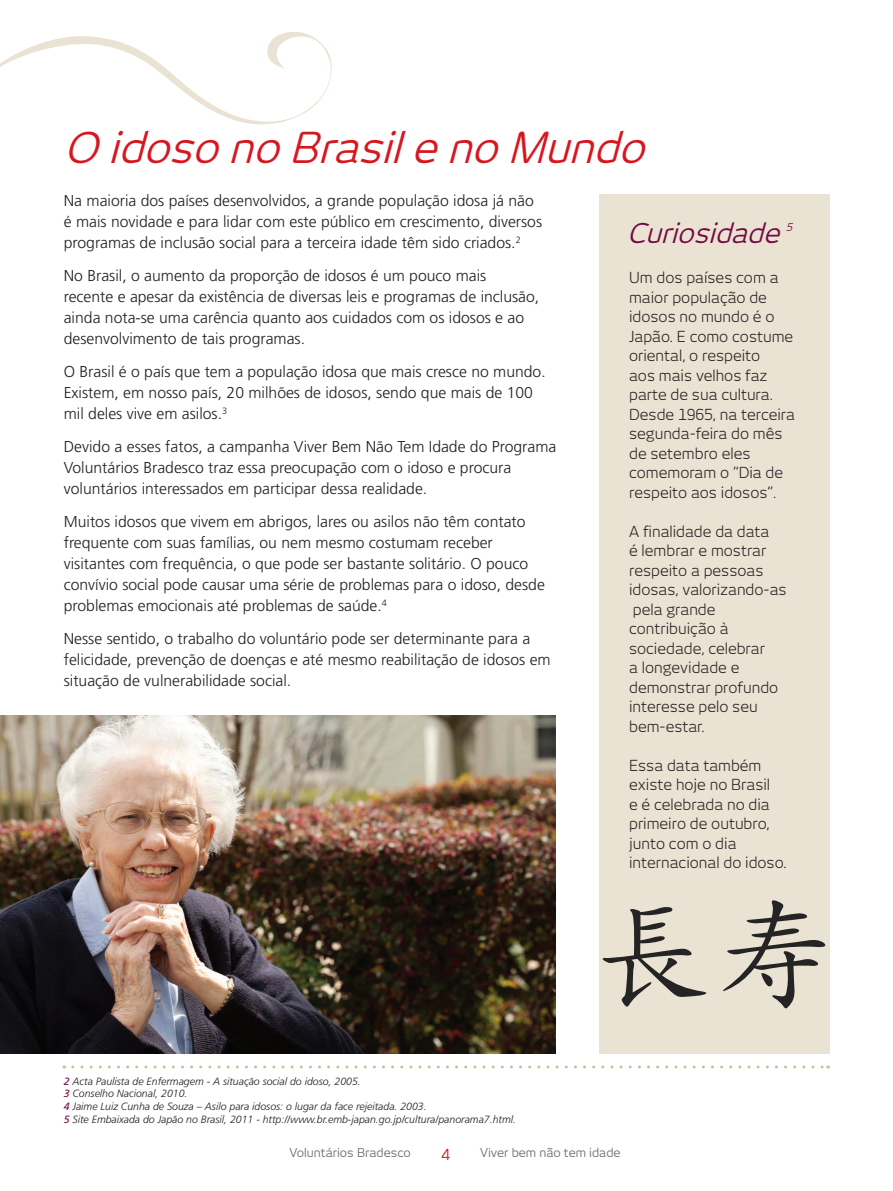
<style>
.page{position:relative;width:893px;height:1191px;background:#fff}
.page>*{position:absolute;margin:0;border:0;box-sizing:border-box;transform-origin:0 0}
.t1{font:italic 42px "New June";color:#d7171f}
.t2{font:italic 27px "New June";color:#740943}
.t3{font:300 15.75px/21px "Frutiger";color:#231f20}
.t4{font:15px/19.5px "New June";color:#231f20}
.t5{font:15px "New June";color:#d7171f}
.t6{font:12px "New June";color:#6c6d70}
.t7{font:italic 300 10.5px/12.6px "Frutiger";color:#231f20}
.t8{font:italic 10.5px "New June";color:#740943}
.s1{font-weight:400;color:#740943}
</style>
<div class="page">
<svg style="left:0;top:32px;width:332px;height:92px"></svg>
<img style="left:0;top:716px;width:556px;height:337px">
<div style="left:599px;top:194px;width:230px;height:859px;background:#eae3d3"></div>
<svg style="left:73px;top:1065px;width:756px;height:3px"></svg>
<svg style="left:602px;top:900px;width:224px;height:109px"></svg>
<h1 class="t1" style="left:64px;top:123px;width:594px">O idoso no Brasile no Mundo</h1>
<p class="t3" style="left:64px;top:190px;width:480px">Na maioria dos países desenvolvidos, a grande população idosa já não é mais novidade e para lidar com este público em crescimento, diversos programas de inclusão social para a terceira idade têm sido criados.<sup>2</sup></p>
<p class="t3" style="left:64px;top:265px;width:477px">No Brasil, o aumento da proporção de idosos é um pouco mais recente e apesar da existência de diversas leis e programas de inclusão, ainda nota-se uma carência quanto aos cuidados com os idosos e ao desenvolvimento de tais programas.</p>
<p class="t3" style="left:64px;top:361px;width:483px">O Brasil é o país que tem a população idosa que mais cresce no mundo.<br>Existem, em nosso país, 20 milhões de idosos, sendo que mais de 100 mil deles vive em asilos.<sup>3</sup></p>
<p class="t3" style="left:64px;top:436px;width:494px">Devido a esses fatos, a campanha Viver Bem Não Tem Idade do Programa<br>Voluntários Bradesco traz essa preocupação com o idoso e procura voluntários interessados em participar dessa realidade.</p>
<p class="t3" style="left:64px;top:511px;width:483px">Muitos idosos que vivem em abrigos, lares ou asilos não têm contato frequente com suas famílias, ou nem mesmo costumam receber visitantes com frequência, o que pode ser bastante solitário. O pouco convívio social pode causar uma série de problemas para o idoso, desde problemas emocionais até problemas de saúde.<sup>4</sup></p>
<p class="t3" style="left:64px;top:628px;width:488px">Nesse sentido, o trabalho do voluntário pode ser determinante para a felicidade, prevenção de doenças e até mesmo reabilitação de idosos em situação de vulnerabilidade social.</p>
<h2 class="t2" style="left:627px;top:217px;width:162px">Curiosidade</h2>
<p class="t8" style="left:786px;top:221px;width:11px">5</p>
<p class="t4" style="left:629px;top:268px;width:167px">Um dos países com a maior população de idosos no mundo é o<br>Japão. E como costume oriental, o respeito<br>aos mais velhos faz parte de sua cultura.<br>Desde 1965, na terceira segunda-feira do mês de setembro eles comemoram o “Dia de respeito aos idosos”.</p>
<p class="t4" style="left:629px;top:521px;width:159px">A finalidade da data<br>é lembrar e mostrar respeito a pessoas idosas, valorizando-as pela grande contribuição à sociedade, celebrar<br>a longevidade e demonstrar profundo interesse pelo seu bem-estar.</p>
<p class="t4" style="left:629px;top:755px;width:159px">Essa data também existe hoje no Brasil<br>e é celebrada no dia primeiro de outubro, junto com o dia internacional do idoso.</p>
<p class="t7" style="left:64px;top:1075px;width:454px"><span class="s1">2</span> Acta Paulista de Enfermagem - A situação social do idoso, 2005.<br><span class="s1">3</span> Conselho Nacional, 2010.<br><span class="s1">4</span> Jaime Luiz Cunha de Souza – Asilo para idosos: o lugar da face rejeitada. 2003.<br><span class="s1">5</span> Site Embaixada do Japão no Brasil, 2011 - http://www.br.emb-japan.go.jp/cultura/panorama7.html.</p>
<p class="t6" style="left:289px;top:1145px;width:123px">Voluntários Bradesco</p>
<p class="t5" style="left:441px;top:1145px;width:10px">4</p>
<p class="t6" style="left:480px;top:1145px;width:142px">Viver bem não tem idade</p>
</div>
